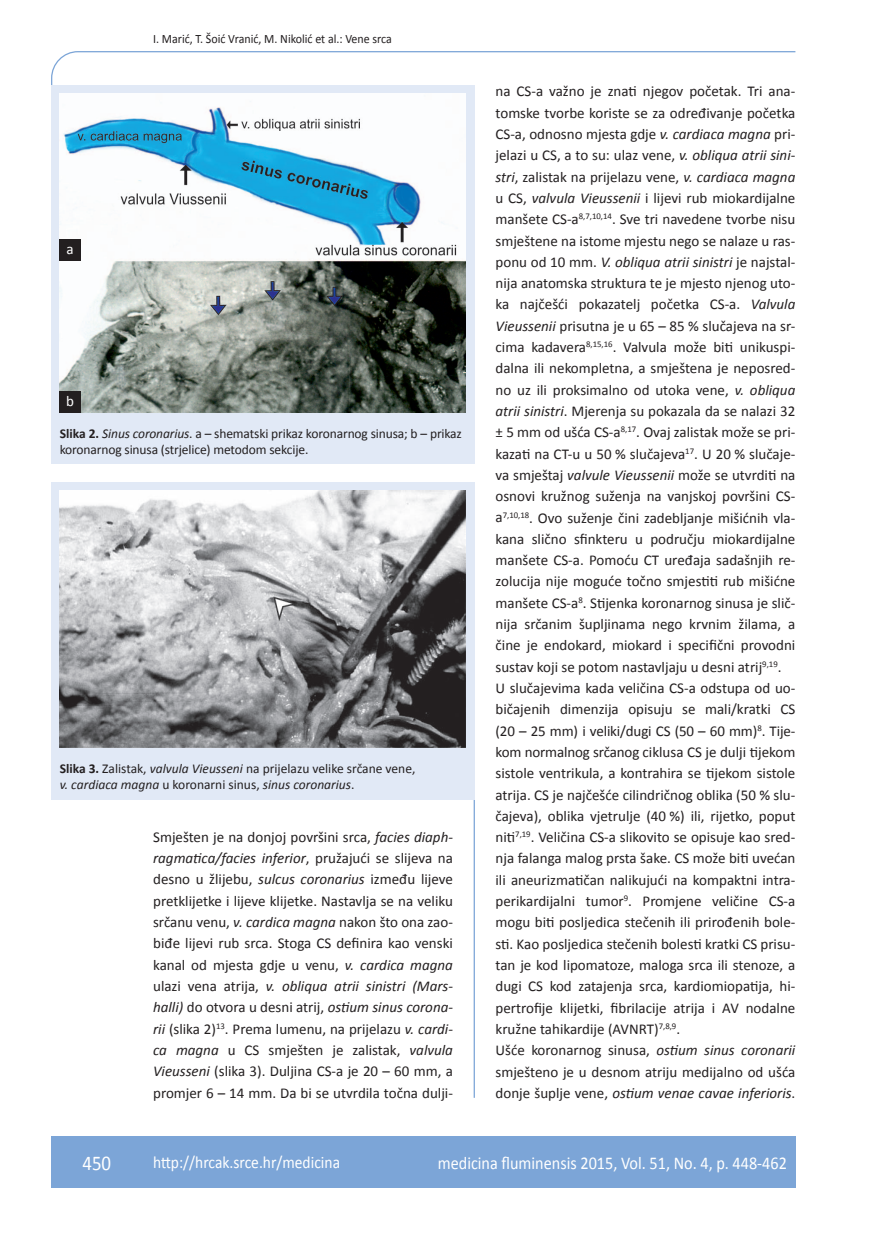
<style>
.page{position:relative;width:872px;height:1234px;background:#fff}
.page>*{position:absolute;margin:0;border:0;box-sizing:border-box;transform-origin:0 0}
.t1{font:21px "Calibri";color:#fff;scale:.9 1}
.t2{font:18px "Calibri";color:#fff;scale:.9 1}
.t3{font:17.25px "Calibri";color:#fff;scale:.9 1}
.t4{font:15px/21.3px "Calibri";color:#231f20;text-align:justify}
.t5{font:15px "Calibri";color:#fff}
.t6{font:13.5px/16.5px "Calibri";letter-spacing:-.01em;color:#231f20}
.t7{font:12.75px "Calibri";color:#231f20;scale:.94 1}
.s1{font-weight:700}
.s2{font-style:italic}
</style>
<div class="page">
<svg style="left:51px;top:51px;width:745px;height:275px"></svg>
<hr style="left:473px;top:799px;width:2px;height:298px;background:#7ca5d7">
<div style="left:51px;top:1135px;width:744px;height:51px;background:#7ca5d7"></div>
<div style="left:51px;top:85px;width:423px;height:378px;background:#e1e9f6"></div>
<img style="left:60px;top:94px;width:405px;height:318px">
<div style="left:51px;top:482px;width:423px;height:317px;background:#e1e9f6"></div>
<img style="left:60px;top:490px;width:405px;height:257px">
<div style="left:60px;top:240px;width:21px;height:21px;background:#231f20"></div>
<div style="left:60px;top:391px;width:21px;height:21px;background:#231f20"></div>
<p class="t7" style="left:153px;top:30px;width:256px">I. Marić, T. Šoić Vranić, M. Nikolić et al.: Vene srca</p>
<p class="t5" style="left:67px;top:240px;width:9px">a</p>
<p class="t5" style="left:66px;top:392px;width:9px">b</p>
<p class="t6" style="left:60px;top:424px;width:404px"><span class="s1">Slika 2.</span> <span class="s2">Sinus coronarius</span>. a – shematski prikaz koronarnog sinusa; b – prikaz koronarnog sinusa (strjelice) metodom sekcije.</p>
<p class="t6" style="left:60px;top:759px;width:357px"><span class="s1">Slika 3.</span> Zalistak, <span class="s2">valvula Vieusseni</span> na prijelazu velike srčane vene, <span class="s2">v. cardiaca magna</span> u koronarni sinus, <span class="s2">sinus coronarius</span>.</p>
<p class="t4" style="left:153px;top:825px;width:301px">Smješten je na donjoj površini srca, <span class="s2">facies diaph&shy;ragmatica/facies inferior</span>, pružajući se slijeva na desno u žlijebu, <span class="s2">sulcus coronarius</span> između lijeve pretklijetke i lijeve klijetke. Nastavlja se na veliku srčanu venu, <span class="s2">v. cardica magna</span> nakon što ona zao&shy;biđe lijevi rub srca. Stoga CS definira kao venski kanal od mjesta gdje u venu, <span class="s2">v. cardica magna </span>ulazi vena atrija, <span class="s2">v. obliqua atrii sinistri (Mars&shy;halli)</span> do otvora u desni atrij, <span class="s2">ostium sinus corona&shy;rii</span> (slika 2)<sup>13</sup>. Prema lumenu, na prijelazu <span class="s2">v. cardi&shy;ca magna</span> u CS smješten je zalistak, <span class="s2">valvula Vieusseni</span> (slika 3). Duljina CS-a je 20 – 60 mm, a promjer 6 – 14 mm. Da bi se utvrdila točna dulji-</p>
<p class="t4" style="left:495px;top:80px;width:301px;text-align:left">na CS-a važno je znati njegov početak. Tri ana&shy;tomske tvorbe koriste se za određivanje početka CS-a, odnosno mjesta gdje <span class="s2">v. cardiaca magna</span> pri&shy;jelazi u CS, a to su: ulaz vene, <span class="s2">v. obliqua atrii sini&shy;stri</span>, zalistak na prijelazu vene, <span class="s2">v. cardiaca magna </span>u CS, <span class="s2">valvula Vieussenii</span> i lijevi rub miokardijalne manšete CS-a<sup>8,7,10,14</sup>. Sve tri navedene tvorbe nisu smještene na istome mjestu nego se nalaze u ras&shy;ponu od 10 mm. <span class="s2">V. obliqua atrii sinistri</span> je najstal&shy;nija anatomska struktura te je mjesto njenog uto&shy;ka najčešći pokazatelj početka CS-a. <span class="s2">Valvula Vieussenii</span> prisutna je u 65 – 85 % slučajeva na sr&shy;cima kadavera<sup>8,15,16</sup>. Valvula može biti unikuspi&shy;dalna ili nekompletna, a smještena je neposred&shy;no uz ili proksimalno od utoka vene, <span class="s2">v. obliqua atrii sinistri</span>. Mjerenja su pokazala da se nalazi 32 ± 5 mm od ušća CS-a<sup>8,17</sup>. Ovaj zalistak može se pri&shy;kazati na CT-u u 50 % slučajeva<sup>17</sup>. U 20 % slučaje&shy;va smještaj <span class="s2">valvule Vieussenii</span> može se utvrditi na osnovi kružnog suženja na vanjskoj površini CS&shy;a<sup>7,10,18</sup>. Ovo suženje čini zadebljanje mišićnih vla&shy;kana slično sfinkteru u području miokardijalne manšete CS-a. Pomoću CT uređaja sadašnjih re&shy;zolucija nije moguće točno smjestiti rub mišićne manšete CS-a<sup>8</sup>. Stijenka koronarnog sinusa je slič&shy;nija srčanim šupljinama nego krvnim žilama, a čine je endokard, miokard i specifični provodni sustav koji se potom nastavljaju u desni atrij<sup>9,19</sup>.<br>U slučajevima kada veličina CS-a odstupa od uo&shy;bičajenih dimenzija opisuju se mali/kratki CS (20 – 25 mm) i veliki/dugi CS (50 – 60 mm)<sup>8</sup>. Tije&shy;kom normalnog srčanog ciklusa CS je dulji tijekom sistole ventrikula, a kontrahira se tijekom sistole atrija. CS je najčešće cilindričnog oblika (50 % slu&shy;čajeva), oblika vjetrulje (40 %) ili, rijetko, poput niti<sup>7,19</sup>. Veličina CS-a slikovito se opisuje kao sred&shy;nja falanga malog prsta šake. CS može biti uvećan ili aneurizmatičan nalikujući na kompaktni intra&shy;perikardijalni tumor<sup>9</sup>. Promjene veličine CS-a mogu biti posljedica stečenih ili prirođenih bole&shy;sti. Kao posljedica stečenih bolesti kratki CS prisu&shy;tan je kod lipomatoze, maloga srca ili stenoze, a dugi CS kod zatajenja srca, kardiomiopatija, hi&shy;pertrofije klijetki, fibrilacije atrija i AV nodalne kružne tahikardije (AVNRT)<sup>7,8,9</sup>.<br>Ušće koronarnog sinusa, <span class="s2">ostium sinus coronarii </span>smješteno je u desnom atriju medijalno od ušća donje šuplje vene, <span class="s2">ostium venae cavae inferioris</span>.</p>
<h1 class="t1" style="left:82px;top:1149px;width:33px">450</h1>
<p class="t3" style="left:153px;top:1150px;width:209px">http://hrcak.srce.hr/medicina</p>
<p class="t2" style="left:438px;top:1151px;width:389px">medicina fluminensis 2015, Vol. 51, No. 4, p. 448-462</p>
</div>
